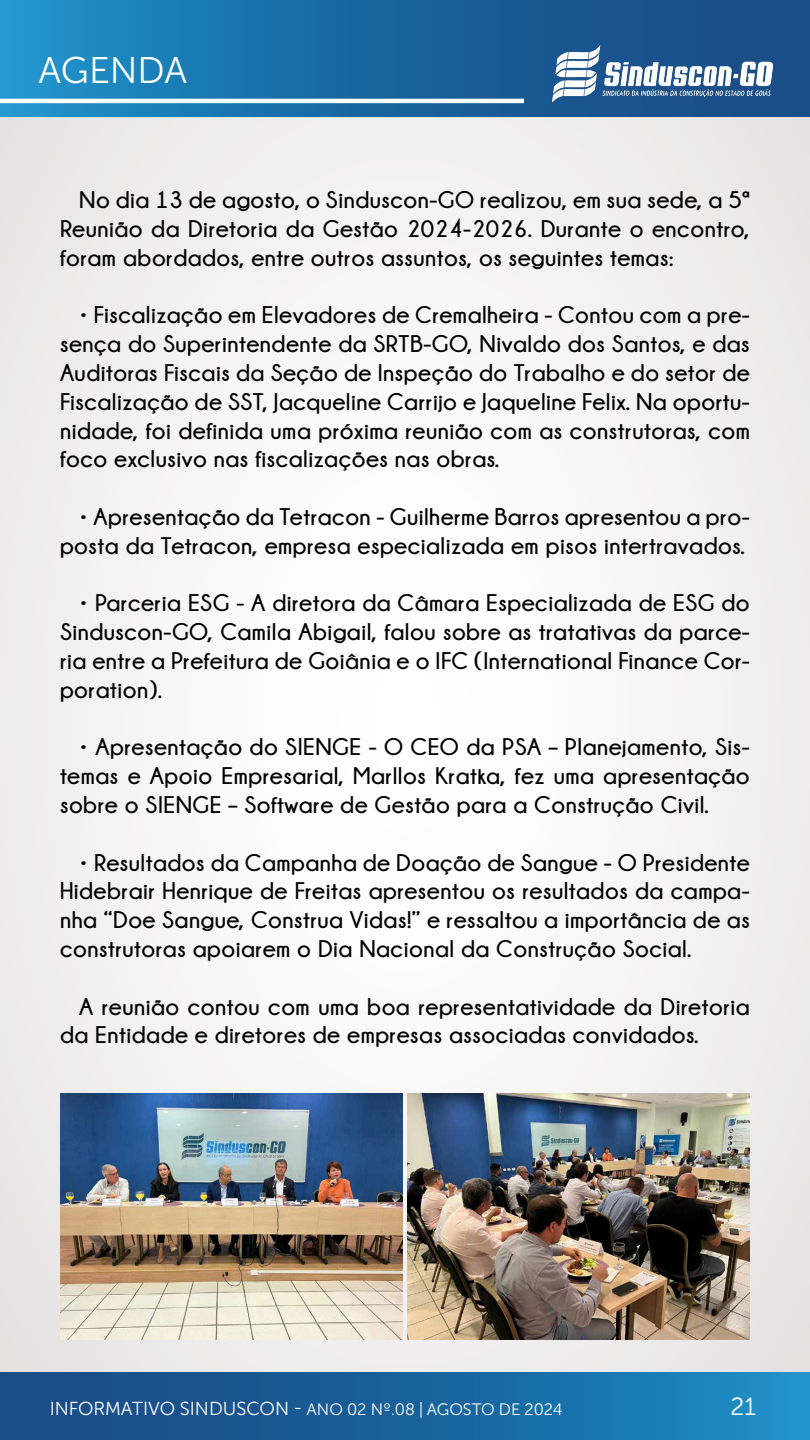
<style>
.page{position:relative;width:810px;height:1440px;background:#f5f4f4}
.page>*{position:absolute;margin:0;border:0;box-sizing:border-box;transform-origin:0 0}
.t1{font:36.97px "Museo Sans Cyrl 300";color:#fff}
.t2{font:24.75px "Museo Sans Cyrl 300";color:#fff}
.t3{font:700 24px/28.8px "Champagne&Limousines";letter-spacing:.02em;color:#000;text-align:justify}
.t4{font:16.5px "Museo Sans Cyrl 300";color:#fff}
.s1{font-size:18.75px}
</style>
<div class="page">
<div style="left:0;top:0;width:810px;height:117px;background:linear-gradient(to right,#1f8fc6,#18427d)"></div>
<img style="left:545px;top:43px;width:237px;height:61px">
<hr style="left:0;top:99px;width:524px;height:4px;background:#fff">
<div style="left:0;top:1372px;width:810px;height:68px;background:linear-gradient(to right,#18437e,#1c8bc2)"></div>
<img style="left:60px;top:1094px;width:343px;height:246px">
<img style="left:407px;top:1094px;width:343px;height:246px">
<h1 class="t1" style="left:38px;top:50px;width:151px">AGENDA</h1>
<p class="t3" style="left:60px;top:185px;width:691px;text-indent:19px">No dia 13 de agosto, o Sinduscon-GO realizou, em sua sede, a 5ª Reunião da Diretoria da Gestão 2024-2026. Durante o encontro, foram abordados, entre outros assuntos, os seguintes temas:</p>
<p class="t3" style="left:60px;top:300px;width:691px;text-indent:19px">• Fiscalização em Elevadores de Cremalheira - Contou com a pre&shy;sença do Superintendente da SRTB-GO, Nivaldo dos Santos, e das Auditoras Fiscais da Seção de Inspeção do Trabalho e do setor de Fiscalização de SST, Jacqueline Carrijo e Jaqueline Felix. Na oportu&shy;nidade, foi definida uma próxima reunião com as construtoras, com foco exclusivo nas fiscalizações nas obras.</p>
<p class="t3" style="left:60px;top:502px;width:691px;text-align:right">• Apresentação da Tetracon - Guilherme Barros apresentou a pro&shy;posta da Tetracon, empresa especializada em pisos intertravados.</p>
<p class="t3" style="left:60px;top:588px;width:691px;text-indent:19px">• Parceria ESG - A diretora da Câmara Especializada de ESG do Sinduscon-GO, Camila Abigail, falou sobre as tratativas da parce&shy;ria entre a Prefeitura de Goiânia e o IFC (International Finance Cor&shy;poration).</p>
<p class="t3" style="left:60px;top:732px;width:691px;text-indent:19px">• Apresentação do SIENGE - O CEO da PSA – Planejamento, Sis&shy;temas e Apoio Empresarial, Marllos Kratka, fez uma apresentação sobre o SIENGE – Software de Gestão para a Construção Civil.</p>
<p class="t3" style="left:60px;top:848px;width:691px;text-indent:19px">• Resultados da Campanha de Doação de Sangue - O Presidente Hidebrair Henrique de Freitas apresentou os resultados da campa&shy;nha “Doe Sangue, Construa Vidas!” e ressaltou a importância de as construtoras apoiarem o Dia Nacional da Construção Social.</p>
<p class="t3" style="left:60px;top:992px;width:691px;text-indent:19px">A reunião contou com uma boa representatividade da Diretoria da Entidade e diretores de empresas associadas convidados.</p>
<p class="t4" style="left:50px;top:1400px;width:515px"><span class="s1">INFORMATIVO SINDUSCON -</span> ANO 02 Nº.08 | AGOSTO DE 2024</p>
<p class="t2" style="left:731px;top:1393px;width:27px">21</p>
</div>
